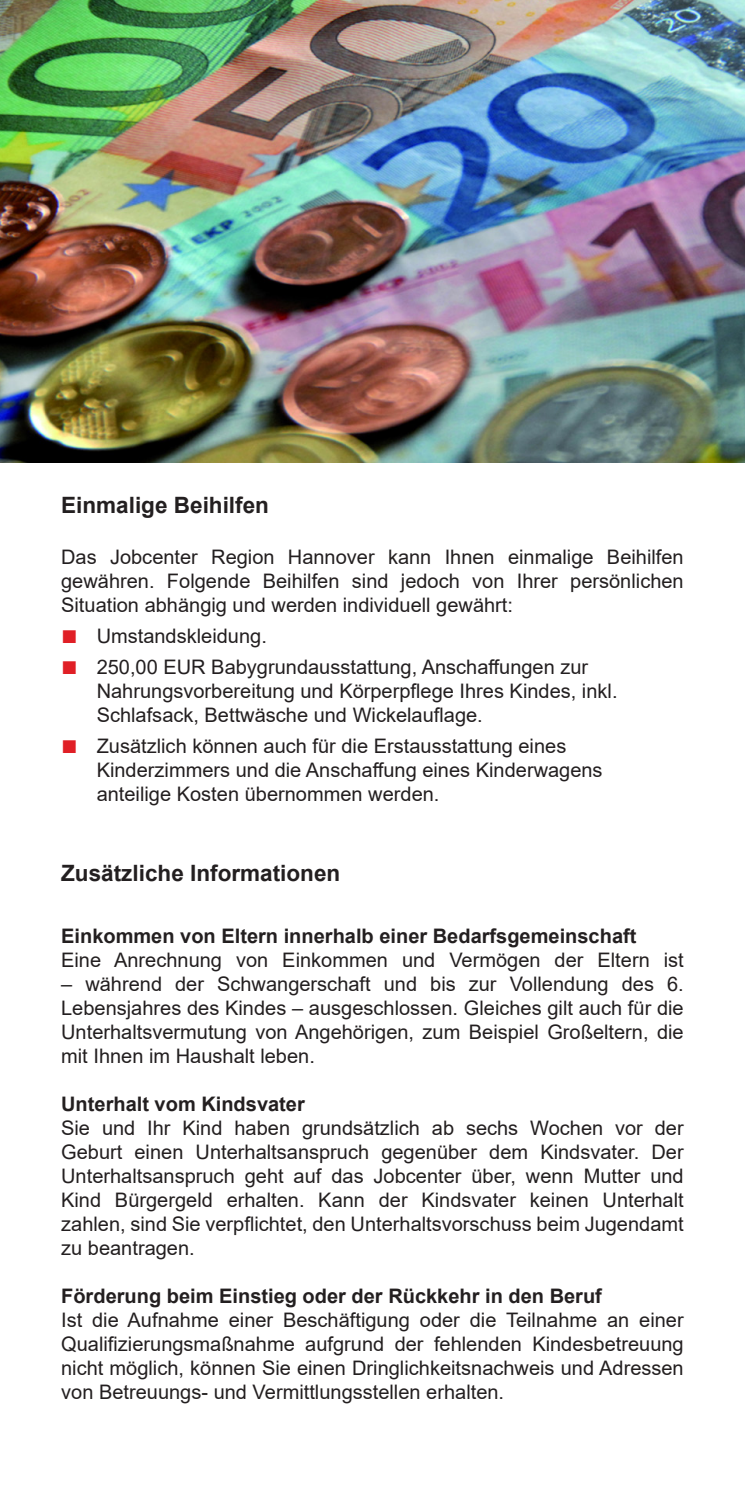
<style>
.page{position:relative;width:745px;height:1489px;background:#fff}
.page>*{position:absolute;margin:0;border:0;box-sizing:border-box;transform-origin:0 0}
.t1{font:700 22.5px "Arial";color:#231f20}
.t2{font:20px/24px "Arial";color:#231f20;text-align:justify}
.t3{font:700 20px "Arial";color:#231f20}
.s1{font-size:27.5px;color:#e01f26}
</style>
<div class="page">
<img style="left:0;top:0;width:744px;height:462px">
<p class="t1" style="left:61px;top:489px;width:209px">Einmalige Beihilfen</p>
<p class="t2" style="left:61px;top:544px;width:623px">Das Jobcenter Region Hannover kann Ihnen einmalige Beihilfen gewähren. Folgende Beihilfen sind jedoch von Ihrer persönlichen Situation abhängig und werden individuell gewährt:</p>
<p class="t2" style="left:61px;top:623px;width:207px"><span class="s1">■</span> Umstandskleidung.</p>
<p class="t2" style="left:97px;top:654px;width:522px;text-align:left;text-indent:-35px"><span class="s1">■</span> 250,00 EUR Babygrundausstattung, Anschaffungen zur<br>Nahrungsvorbereitung und Körperpflege Ihres Kindes, inkl.<br>Schlafsack, Bettwäsche und Wickelauflage.</p>
<p class="t2" style="left:97px;top:734px;width:507px;text-align:left;text-indent:-35px"><span class="s1">■</span> Zusätzlich können auch für die Erstausstattung eines<br>Kinderzimmers und die Anschaffung eines Kinderwagens anteilige Kosten übernommen werden.</p>
<p class="t1" style="left:61px;top:856px;width:280px">Zusätzliche Informationen</p>
<p class="t3" style="left:61px;top:921px;width:576px">Einkommen von Eltern innerhalb einer Bedarfsgemeinschaft</p>
<p class="t2" style="left:61px;top:947px;width:623px">Eine Anrechnung von Einkommen und Vermögen der Eltern ist</p>
<p class="t2" style="left:61px;top:971px;width:623px">– während der Schwangerschaft und bis zur Vollendung des 6.<br>Lebensjahres des Kindes – ausgeschlossen. Gleiches gilt auch für die Unterhaltsvermutung von Angehörigen, zum Beispiel Großeltern, die mit Ihnen im Haushalt leben.</p>
<p class="t3" style="left:61px;top:1089px;width:245px">Unterhalt vom Kindsvater</p>
<p class="t2" style="left:61px;top:1115px;width:623px">Sie und Ihr Kind haben grundsätzlich ab sechs Wochen vor der Geburt einen Unterhaltsanspruch gegenüber dem Kindsvater. Der Unterhaltsanspruch geht auf das Jobcenter über, wenn Mutter und Kind Bürgergeld erhalten. Kann der Kindsvater keinen Unterhalt zahlen, sind Sie verpflichtet, den Unterhaltsvorschuss beim Jugendamt zu beantragen.</p>
<p class="t3" style="left:61px;top:1281px;width:542px">Förderung beim Einstieg oder der Rückkehr in den Beruf</p>
<p class="t2" style="left:61px;top:1307px;width:623px">Ist die Aufnahme einer Beschäftigung oder die Teilnahme an einer Qualifizierungsmaßnahme aufgrund der fehlenden Kindesbetreuung nicht möglich, können Sie einen Dringlichkeitsnachweis und Adressen von Betreuungs- und Vermittlungsstellen erhalten.</p>
</div>
